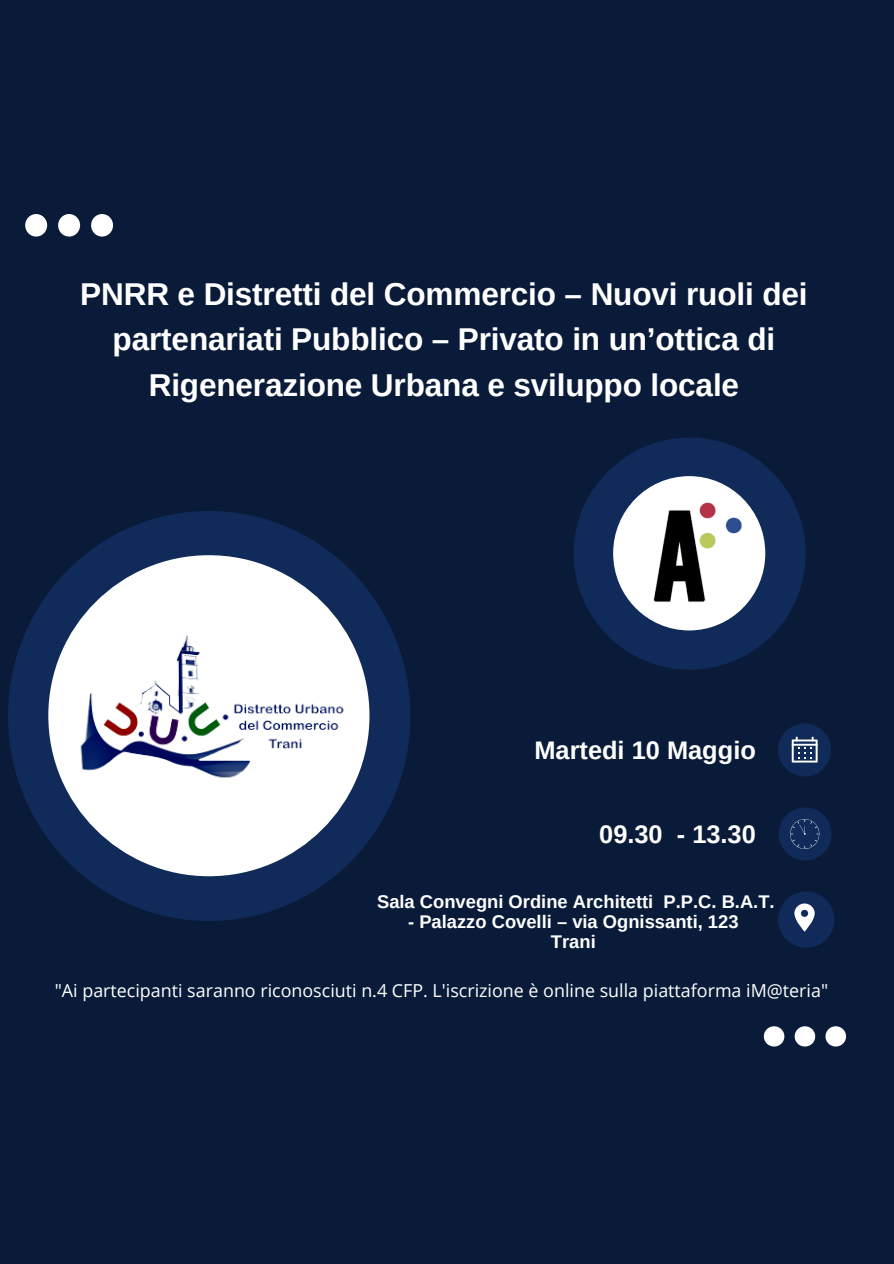
<style>
.page{position:relative;width:894px;height:1264px;background:#fff}
.page>*{position:absolute;margin:0;border:0;box-sizing:border-box;transform-origin:0 0}
.t1{font:700 31.5px/45.5px "Arimo";letter-spacing:-.005em;color:#fff;text-align:center}
.t2{font:700 25.35px "Arimo";color:#fff}
.t3{font:700 18.3px "Arimo";color:#fff}
.t4{font:17.85px "Open Sans";color:#fff}
</style>
<div class="page">
<div style="left:0;top:0;width:893px;height:1263px;background:#091b39"></div>
<div style="left:8px;top:511px;width:402px;height:410px;background:#102b59;border-radius:50%"></div>
<svg style="left:763px;top:1026px;width:82px;height:20px"></svg>
<svg style="left:25px;top:214px;width:88px;height:22px"></svg>
<div style="left:777px;top:723px;width:53px;height:53px;background:#102b59;border-radius:50%"></div>
<svg style="left:791px;top:736px;width:26px;height:26px"></svg>
<div style="left:777px;top:891px;width:57px;height:56px;background:#102b59;border-radius:50%"></div>
<svg style="left:794px;top:903px;width:20px;height:28px"></svg>
<div style="left:778px;top:807px;width:53px;height:53px;background:#102b59;border-radius:50%"></div>
<svg style="left:790px;top:819px;width:30px;height:30px"></svg>
<svg style="left:573px;top:437px;width:232px;height:232px;fill:#102b59"></svg>
<div style="left:613px;top:476px;width:152px;height:154px;background:#fff;border-radius:50%"></div>
<img style="left:653px;top:494px;width:98px;height:118px">
<div style="left:48px;top:555px;width:321px;height:321px;background:#fff;border-radius:50%"></div>
<img style="left:63px;top:621px;width:291px;height:172px">
<p class="t1" style="left:80px;top:271px;width:728px">PNRR e Distretti del Commercio – Nuovi ruoli dei partenariati Pubblico – Privato in un’ottica di<br>Rigenerazione Urbana e sviluppo locale</p>
<p class="t2" style="left:534px;top:735px;width:223px">Martedi 10 Maggio</p>
<p class="t2" style="left:599px;top:819px;width:158px">09.30 - 13.30</p>
<p class="t3" style="left:377px;top:891px;width:399px">Sala Convegni Ordine Architetti P.P.C. B.A.T.</p>
<p class="t3" style="left:408px;top:911px;width:332px">- Palazzo Covelli – via Ognissanti, 123</p>
<p class="t3" style="left:550px;top:931px;width:46px">Trani</p>
<p class="t4" style="left:55px;top:977px;width:774px">"Ai partecipanti saranno riconosciuti n.4 CFP. L'iscrizione è online sulla piattaforma iM@teria"</p>
</div>
